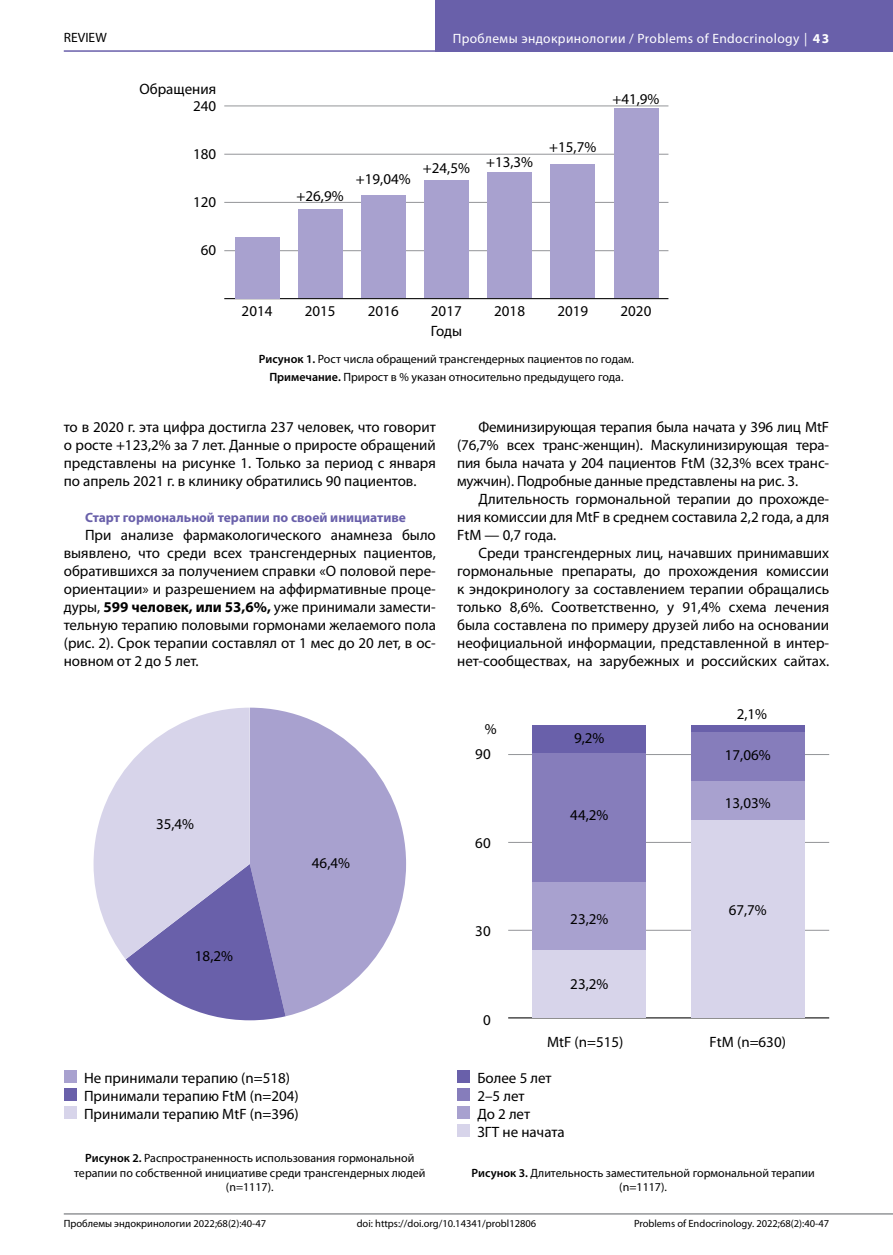
<style>
.page{position:relative;width:893px;height:1255px;background:#fff}
.page>*{position:absolute;margin:0;border:0;box-sizing:border-box;transform-origin:0 0}
.t1{font:15px/18px "Myriad Pro";color:#000;text-align:justify}
.t2{font:13.5px "Myriad Pro";letter-spacing:.03em;color:#fff}
.t3{font:700 13.5px "Myriad Pro";color:#6960aa}
.t4{font:13.5px "Myriad Pro";color:#000}
.t5{font:12px/14.4px "Myriad Pro";color:#000;text-align:center}
.t6{font:10.5px "Myriad Pro";color:#000}
.s1{font-weight:700}
.s2{font-weight:600}
</style>
<div class="page">
<hr style="left:64px;top:50px;width:829px;height:2px;background:#6960aa">
<hr style="left:64px;top:1213px;width:829px;height:1px;background:#939598">
<div style="left:436px;top:0;width:457px;height:51px;background:#6960aa"></div>
<hr style="left:224px;top:298px;width:444px;height:1px;background:#000">
<hr style="left:224px;top:250px;width:444px;height:1px;background:#939598">
<hr style="left:224px;top:202px;width:444px;height:1px;background:#939598">
<hr style="left:224px;top:154px;width:444px;height:1px;background:#939598">
<hr style="left:224px;top:106px;width:444px;height:1px;background:#939598">
<div style="left:235px;top:237px;width:44px;height:61px;background:#a8a1cf"></div>
<div style="left:298px;top:209px;width:44px;height:89px;background:#a8a1cf"></div>
<div style="left:361px;top:195px;width:45px;height:103px;background:#a8a1cf"></div>
<div style="left:424px;top:180px;width:45px;height:118px;background:#a8a1cf"></div>
<div style="left:487px;top:173px;width:45px;height:125px;background:#a8a1cf"></div>
<div style="left:550px;top:165px;width:45px;height:133px;background:#a8a1cf"></div>
<div style="left:614px;top:108px;width:44px;height:190px;background:#a8a1cf"></div>
<svg style="left:286px;top:712px;width:120px;height:304px;fill:#a8a1cf"></svg>
<svg style="left:94px;top:707px;width:192px;height:313px"></svg>
<div style="left:64px;top:1070px;width:13px;height:12px;background:#a8a1cf"></div>
<div style="left:64px;top:1088px;width:13px;height:12px;background:#6960aa"></div>
<div style="left:64px;top:1106px;width:13px;height:12px;background:#d7d4ea"></div>
<div style="left:457px;top:1070px;width:13px;height:12px;background:#6960aa"></div>
<div style="left:457px;top:1088px;width:13px;height:12px;background:#867dbb"></div>
<div style="left:457px;top:1106px;width:13px;height:12px;background:#a8a1cf"></div>
<div style="left:457px;top:1124px;width:13px;height:12px;background:#d7d4ea"></div>
<hr style="left:508px;top:1017px;width:321px;height:1px;background:#000">
<hr style="left:508px;top:930px;width:321px;height:1px;background:#939598">
<hr style="left:508px;top:842px;width:321px;height:1px;background:#939598">
<hr style="left:508px;top:754px;width:321px;height:1px;background:#939598">
<div style="left:533px;top:949px;width:113px;height:68px;background:#d7d4ea"></div>
<div style="left:533px;top:881px;width:113px;height:68px;background:#a8a1cf"></div>
<div style="left:533px;top:752px;width:113px;height:129px;background:#867dbb"></div>
<div style="left:533px;top:725px;width:113px;height:27px;background:#6960aa"></div>
<div style="left:691px;top:725px;width:113px;height:6px;background:#6960aa"></div>
<div style="left:691px;top:731px;width:113px;height:50px;background:#867dbb"></div>
<div style="left:691px;top:781px;width:113px;height:38px;background:#a8a1cf"></div>
<div style="left:691px;top:819px;width:113px;height:198px;background:#d7d4ea"></div>
<p class="t4" style="left:64px;top:29px;width:44px">REVIEW</p>
<p class="t2" style="left:453px;top:30px;width:378px">Проблемы эндокринологии / Problems of Endocrinology | <span class="s1">43</span></p>
<p class="t1" style="left:139px;top:79px;width:78px">Обращения</p>
<p class="t1" style="left:193px;top:96px;width:25px">240</p>
<p class="t1" style="left:193px;top:145px;width:25px">180</p>
<p class="t1" style="left:193px;top:193px;width:25px">120</p>
<p class="t1" style="left:201px;top:241px;width:17px">60</p>
<p class="t1" style="left:297px;top:187px;width:49px">+26,9%</p>
<p class="t1" style="left:356px;top:170px;width:56px">+19,04%</p>
<p class="t1" style="left:423px;top:156px;width:112px">+24,5% +13,3%</p>
<p class="t1" style="left:549px;top:138px;width:49px">+15,7%</p>
<p class="t1" style="left:612px;top:89px;width:49px">+41,9%</p>
<p class="t1" style="left:242px;top:302px;width:32px">2014</p>
<p class="t1" style="left:305px;top:302px;width:32px">2015</p>
<p class="t1" style="left:368px;top:302px;width:32px">2016</p>
<p class="t1" style="left:431px;top:302px;width:32px">2017</p>
<p class="t1" style="left:494px;top:302px;width:32px">2018</p>
<p class="t1" style="left:557px;top:302px;width:32px">2019</p>
<p class="t1" style="left:621px;top:302px;width:32px">2020</p>
<p class="t1" style="left:431px;top:322px;width:33px">Годы</p>
<p class="t5" style="left:259px;top:349px;width:377px;line-height:18.6px"><span class="s2">Рисунок 1.</span> Рост числа обращений трансгендерных пациентов по годам.<br><span class="s2">Примечание.</span> Прирост в % указан относительно предыдущего года.</p>
<p class="t1" style="left:64px;top:418px;width:374px">то в 2020 г. эта цифра достигла 237 человек, что говорит о росте +123,2% за 7 лет. Данные о приросте обращений представлены на рисунке 1. Только за период с января по апрель 2021 г. в клинику обратились 90 пациентов.</p>
<p class="t3" style="left:85px;top:509px;width:322px">Старт гормональной терапии по своей инициативе</p>
<p class="t1" style="left:64px;top:526px;width:374px;text-indent:21px">При анализе фармакологического анамнеза было выявлено, что среди всех трансгендерных пациентов, обратившихся за получением справки «О половой пере&shy;ориентации» и разрешением на аффирмативные проце&shy;дуры, <span class="s1">599 человек, или 53,6%,</span> уже принимали замести&shy;тельную терапию половыми гормонами желаемого пола (рис. 2). Срок терапии составлял от 1 мес до 20 лет, в ос&shy;новном от 2 до 5 лет.</p>
<p class="t1" style="left:156px;top:814px;width:40px">35,4%</p>
<p class="t1" style="left:195px;top:946px;width:40px">18,2%</p>
<p class="t1" style="left:312px;top:854px;width:40px">46,4%</p>
<p class="t1" style="left:457px;top:418px;width:374px;text-indent:21px">Феминизирующая терапия была начата у 396 лиц MtF (76,7% всех транс-женщин). Маскулинизирующая тера&shy;пия была начата у 204 пациентов FtM (32,3% всех транс&shy;мужчин). Подробные данные представлены на рис. 3.</p>
<p class="t1" style="left:457px;top:490px;width:374px;text-indent:21px">Длительность гормональной терапии до прохожде&shy;ния комиссии для MtF в среднем составила 2,2 года, а для FtM — 0,7 года.</p>
<p class="t1" style="left:457px;top:544px;width:374px;text-indent:21px">Среди трансгендерных лиц, начавших принимавших гормональные препараты, до прохождения комиссии к эндокринологу за составлением терапии обращались только 8,6%. Соответственно, у 91,4% схема лечения была составлена по примеру друзей либо на основании неофициальной информации, представленной в интер&shy;нет-сообществах, на зарубежных и российских сайтах.</p>
<p class="t1" style="left:485px;top:719px;width:13px">%</p>
<p class="t1" style="left:475px;top:744px;width:17px">90</p>
<p class="t1" style="left:475px;top:833px;width:17px">60</p>
<p class="t1" style="left:475px;top:921px;width:17px">30</p>
<p class="t1" style="left:483px;top:1010px;width:9px">0</p>
<p class="t1" style="left:574px;top:728px;width:32px">9,2%</p>
<p class="t1" style="left:570px;top:805px;width:40px">44,2%</p>
<p class="t1" style="left:570px;top:909px;width:40px">23,2%</p>
<p class="t1" style="left:570px;top:974px;width:40px">23,2%</p>
<p class="t1" style="left:737px;top:704px;width:32px">2,1%</p>
<p class="t1" style="left:725px;top:745px;width:47px">17,06%</p>
<p class="t1" style="left:725px;top:793px;width:47px">13,03%</p>
<p class="t1" style="left:729px;top:900px;width:40px">67,7%</p>
<p class="t1" style="left:547px;top:1032px;width:78px">MtF (n=515)</p>
<p class="t1" style="left:710px;top:1032px;width:78px">FtM (n=630)</p>
<p class="t1" style="left:84px;top:1068px;width:216px;text-align:left">Не принимали терапию (n=518)<br>Принимали терапию FtM (n=204)<br>Принимали терапию MtF (n=396)</p>
<p class="t1" style="left:477px;top:1068px;width:89px;text-align:left">Более 5 лет<br>2–5 лет<br>До 2 лет<br>ЗГТ не начата</p>
<p class="t5" style="left:74px;top:1150px;width:353px"><span class="s2">Рисунок 2.</span> Распространенность использования гормональной терапии по собственной инициативе среди трансгендерных людей (n=1117).</p>
<p class="t5" style="left:472px;top:1165px;width:345px"><span class="s2">Рисунок 3.</span> Длительность заместительной гормональной терапии (n=1117).</p>
<p class="t6" style="left:64px;top:1216px;width:204px">Проблемы эндокринологии 2022;68(2):40-47</p>
<p class="t6" style="left:357px;top:1216px;width:181px">doi: https://doi.org/10.14341/probl12806</p>
<p class="t6" style="left:634px;top:1216px;width:197px">Problems of Endocrinology. 2022;68(2):40-47</p>
</div>
